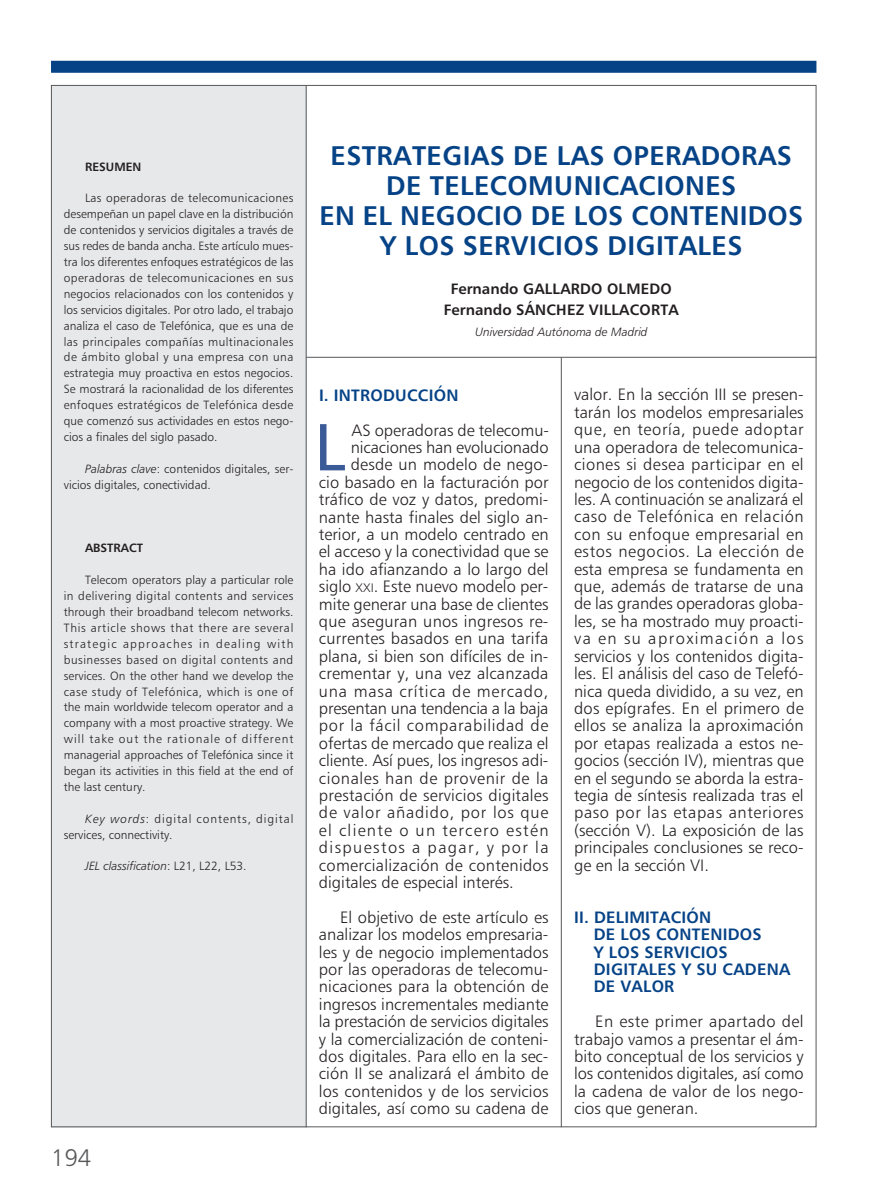
<style>
.page{position:relative;width:893px;height:1191px;background:#fff}
.page>*{position:absolute;margin:0;border:0;box-sizing:border-box;transform-origin:0 0}
.t1{font:66.6px "Humanist 777 BT Roman B";color:#3b5a98}
.t2{font:27px/30px "Humanist 777 BT Bold B";letter-spacing:.015em;color:#054286;text-align:center}
.t3{font:24px "Humanist 777 BT Light B";color:#57585a}
.t4{font:16.5px/17.4px "Humanist 777 BT Light B";color:#231f20;text-align:justify}
.t5{font:16.5px/17.4px "Humanist 777 BT Bold B";letter-spacing:.015em;color:#054286}
.t6{font:16.5px "Humanist 777 BT Light B";letter-spacing:.04em;color:#231f20}
.t7{font:16.5px "Humanist 777 BT Light B";letter-spacing:.035em;color:#231f20}
.t8{font:16.5px "Humanist 777 BT Light B";letter-spacing:.05em;color:#231f20}
.t9{font:16.5px "Humanist 777 BT Light B";letter-spacing:.045em;color:#231f20}
.t10{font:16.5px "Humanist 777 BT Light B";letter-spacing:.08em;color:#231f20}
.t11{font:16.5px "Humanist 777 BT Light B";letter-spacing:.085em;color:#231f20}
.t12{font:15px/21px "Humanist 777 BT Bold B";letter-spacing:.015em;color:#231f20;text-align:center}
.t13{font:12px/15.9px "Humanist 777 BT Light B";color:#231f20;text-align:justify}
.t14{font:12px "Humanist 777 BT Light Italic B";color:#231f20}
.t15{font:12px/15.9px "Humanist 777 BT Light B";letter-spacing:.075em;color:#231f20}
.t16{font:12px "Humanist 777 BT Bold B";color:#231f20}
.s1{font-family:"Humanist 777 BT Light Italic B"}
.s2{font-family:"Humanist 777 BT Light B"}
.s3{font-family:"Humanist 777 BT Bold B";color:#054286}
.s4{font-size:12.3px}
</style>
<div class="page">
<div style="left:51px;top:61px;width:765px;height:12px;background:#054286"></div>
<div style="left:51px;top:85px;width:255px;height:1042px;background:#e7e8e9"></div>
<hr style="left:306px;top:85px;width:1px;height:1042px;background:#57585a">
<hr style="left:561px;top:357px;width:1px;height:770px;background:#57585a">
<hr style="left:306px;top:357px;width:510px;height:1px;background:#57585a">
<p class="t16" style="left:85px;top:162px;width:58px">RESUMEN</p>
<p class="t13" style="left:64px;top:191px;width:231px;text-indent:21px">Las operadoras de telecomunicaciones desempeñan un papel clave en la distribución de contenidos y servicios digitales a través de sus redes de banda ancha. Este artículo mues&shy;tra los diferentes enfoques estratégicos de las operadoras de telecomunicaciones en sus negocios relacionados con los contenidos y los servicios digitales. Por otro lado, el trabajo analiza el caso de Telefónica, que es una de las principales compañías multinacionales de ámbito global y una empresa con una estrategia muy proactiva en estos negocios.<br>Se mostrará la racionalidad de los diferentes enfoques estratégicos de Telefónica desde que comenzó sus actividades en estos nego&shy;cios a finales del siglo pasado.</p>
<p class="t13" style="left:64px;top:462px;width:231px;text-indent:21px"><span class="s1">Palabras clave</span>: contenidos digitales, ser&shy;vicios digitales, conectividad.</p>
<p class="t16" style="left:85px;top:543px;width:60px">ABSTRACT</p>
<p class="t13" style="left:64px;top:573px;width:231px;text-indent:21px">Telecom operators play a particular role in delivering digital contents and services through their broadband telecom networks.<br>This article shows that there are several strategic approaches in dealing with businesses based on digital contents and services. On the other hand we develop the case study of Telefónica, which is one of the main worldwide telecom operator and a company with a most proactive strategy. We will take out the rationale of different managerial approaches of Telefónica since it began its activities in this field at the end of the last century.</p>
<p class="t15" style="left:64px;top:811px;width:231px;text-indent:21px"><span class="s1">Key words</span>: digital contents, digital services, connectivity.</p>
<p class="t14" style="left:85px;top:861px;width:163px">JEL classification<span class="s2">: L21, L22, L53.</span></p>
<p class="t3" style="left:51px;top:1148px;width:42px">194</p>
<p class="t2" style="left:319px;top:143px;width:485px">ESTRATEGIAS DE LAS OPERADORAS<br>DE TELECOMUNICACIONES<br>EN EL NEGOCIO DE LOS CONTENIDOS<br>Y LOS SERVICIOS DIGITALES</p>
<p class="t12" style="left:444px;top:279px;width:236px">Fernando GALLARDO OLMEDO<br>Fernando SÁNCHEZ VILLACORTA</p>
<p class="t14" style="left:475px;top:327px;width:174px">Universidad Autónoma de Madrid</p>
<p class="t4" style="left:352px;top:379px;width:199px;line-height:34.8px;text-indent:-33px"><span class="s3">I. INTRODUCCIÓN<br></span>AS operadoras de telecomu-</p>
<p class="t4" style="left:351px;top:440px;width:199px">nicaciones han evolucionado</p>
<p class="t4" style="left:351px;top:457px;width:199px">desde un modelo de nego-</p>
<p class="t4" style="left:319px;top:475px;width:231px">cio basado en la facturación por</p>
<p class="t4" style="left:319px;top:492px;width:231px">tráfico de voz y datos, predomi-</p>
<p class="t4" style="left:319px;top:509px;width:231px">nante hasta finales del siglo an-</p>
<p class="t4" style="left:319px;top:527px;width:231px">terior, a un modelo centrado en</p>
<p class="t4" style="left:319px;top:544px;width:231px">el acceso y la conectividad que se</p>
<p class="t4" style="left:319px;top:561px;width:231px">ha ido afianzando a lo largo del</p>
<p class="t4" style="left:319px;top:579px;width:231px">siglo <span class="s4">XXI</span>. Este nuevo modelo per-</p>
<p class="t4" style="left:319px;top:596px;width:231px">mite generar una base de clientes</p>
<p class="t4" style="left:319px;top:614px;width:231px">que aseguran unos ingresos re -</p>
<p class="t4" style="left:319px;top:631px;width:231px">currentes basados en una tarifa</p>
<p class="t4" style="left:319px;top:649px;width:231px">plana, si bien son difíciles de in-</p>
<p class="t4" style="left:319px;top:666px;width:231px">crementar y, una vez alcanzada</p>
<p class="t8" style="left:319px;top:684px;width:231px">una masa crítica de mercado,</p>
<p class="t4" style="left:319px;top:701px;width:231px">presentan una tendencia a la baja</p>
<p class="t6" style="left:319px;top:719px;width:231px">por la fácil comparabilidad de</p>
<p class="t4" style="left:319px;top:735px;width:231px">ofertas de mercado que realiza el</p>
<p class="t4" style="left:319px;top:753px;width:231px">cliente. Así pues, los ingresos adi-</p>
<p class="t7" style="left:319px;top:771px;width:231px">cionales han de provenir de la</p>
<p class="t4" style="left:319px;top:788px;width:231px">prestación de servicios digitales</p>
<p class="t9" style="left:319px;top:806px;width:231px">de valor añadido, por los que</p>
<p class="t10" style="left:319px;top:823px;width:231px">el cliente o un tercero estén</p>
<p class="t11" style="left:319px;top:841px;width:231px">dispuestos a pagar, y por la</p>
<p class="t4" style="left:319px;top:857px;width:231px">co mercialización de contenidos</p>
<p class="t4" style="left:319px;top:875px;width:196px">digitales de especial interés.</p>
<p class="t4" style="left:319px;top:909px;width:231px;text-indent:21px">El objetivo de este artículo es analizar los modelos empresaria&shy;les y de negocio implementados por las operadoras de telecomu&shy;nicaciones para la obtención de ingresos incrementales mediante la prestación de servicios digitales y la comercialización de conteni&shy;dos digitales. Para ello en la sec&shy;ción II se analizará el ámbito de los contenidos y de los servicios digitales, así como su cadena de</p>
<p class="t1" style="left:314px;top:406px;width:32px">L</p>
<p class="t4" style="left:574px;top:387px;width:231px">valor. En la sección III se presen&shy;tarán los modelos empresariales que, en teoría, puede adoptar una operadora de telecomunica&shy;ciones si desea participar en el negocio de los contenidos digita&shy;les. A continuación se analizará el caso de Telefónica en relación con su enfoque empresarial en estos negocios. La elección de esta empresa se fundamenta en que, además de tratarse de una de las grandes operadoras globa&shy;les, se ha mostrado muy proacti&shy;va en su aproximación a los servicios y los contenidos digita&shy;les. El análisis del caso de Telefó&shy;nica queda dividido, a su vez, en dos epígrafes. En el primero de ellos se analiza la aproximación por etapas realizada a estos ne&shy;gocios (sección IV), mientras que en el segundo se aborda la estra&shy;tegia de síntesis realizada tras el paso por las etapas anteriores (sección V). La exposición de las principales conclusiones se reco&shy;ge en la sección VI.</p>
<p class="t5" style="left:594px;top:909px;width:198px;text-indent:-20px">II. DELIMITACIÓN<br>DE LOS CONTENIDOS<br>Y LOS SERVICIOS<br>DIGITALES Y SU CADENA<br>DE VALOR</p>
<p class="t4" style="left:574px;top:1014px;width:231px;text-indent:21px">En este primer apartado del trabajo vamos a presentar el ám&shy;bito conceptual de los servicios y los contenidos digitales, así como la cadena de valor de los nego&shy;cios que generan.</p>
</div>
